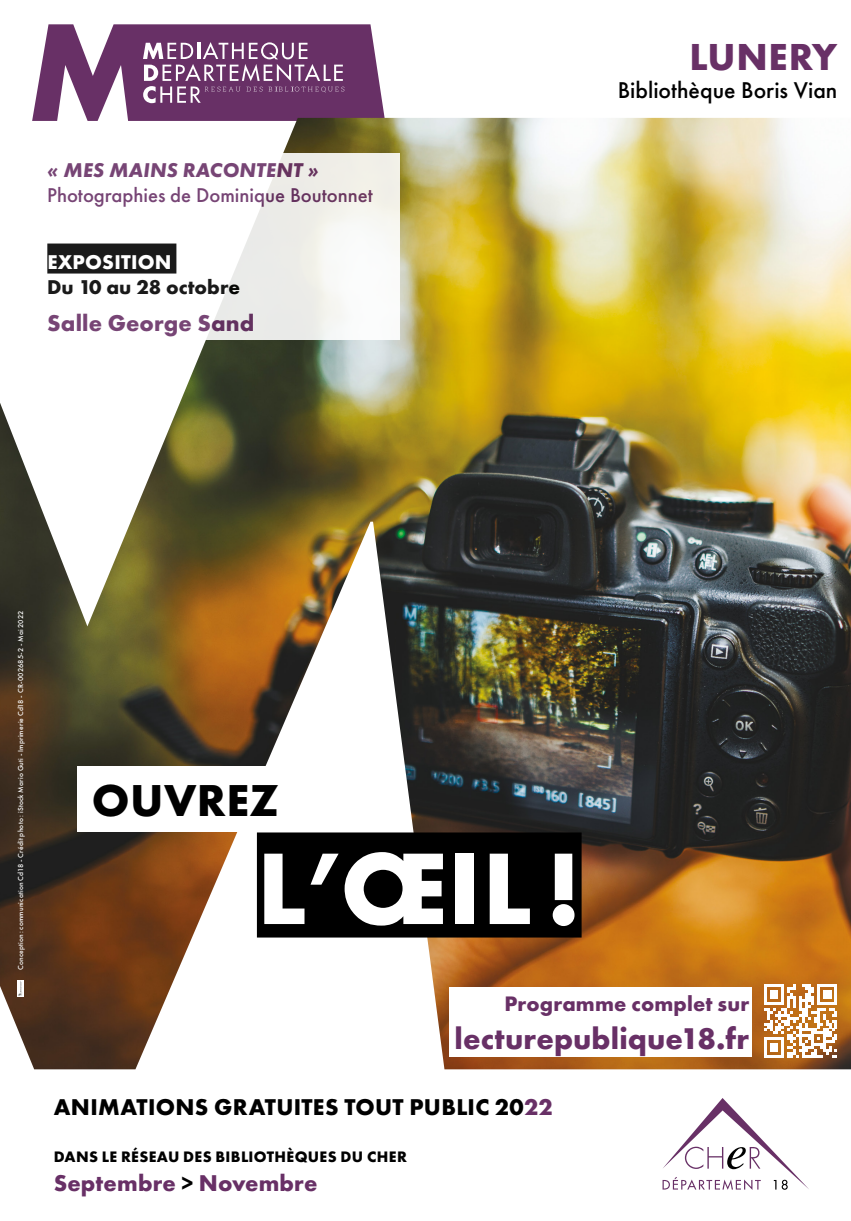
<style>
.page{position:relative;width:851px;height:1221px;background:#fff}
.page>*{position:absolute;margin:0;border:0;box-sizing:border-box;transform-origin:0 0}
.t1{font:700 105.45px "Futura PT";color:#fff}
.t2{font:700 46.35px "Futura PT";letter-spacing:.01em;color:#000}
.lieu-ville{font:700 39px "Futura PT";letter-spacing:.015em;color:#683066}
.t3{font:700 31.05px "Futura PT";letter-spacing:.005em;color:#683066}
.t4{font:700 23.7px "Futura PT";letter-spacing:.01em;color:#000}
.t5{font:700 23.7px "Futura PT";letter-spacing:.005em;color:#683066}
.bibliothèque_comcom{font:500 23.7px "Futura PT";color:#000}
.t6{font:700 21.75px "Futura PT";letter-spacing:.005em;color:#683066}
.t7{font:500 20.7px "Futura PT";color:#683066}
.t8{font:italic 700 20.7px "Futura PT";letter-spacing:.01em;color:#683066}
.t9{font:700 20.7px "Futura PT";color:#000}
.t10{font:700 20.7px "Futura PT";letter-spacing:.01em;color:#fff}
.t11{font:700 15.75px "Futura PT";letter-spacing:.02em;color:#000}
.t12{font:500 7.5px "Futura PT";letter-spacing:.025em;color:#fff}
.s1{color:#683066}
.s2{color:#000}
</style>
<div class="page">
<svg style="left:32px;top:24px;width:353px;height:94px"></svg>
<svg style="left:662px;top:1098px;width:147px;height:91px"></svg>
<img style="left:0;top:118px;width:850px;height:951px">
<div style="left:77px;top:766px;width:259px;height:65px;background:#fff"></div>
<div style="left:257px;top:832px;width:324px;height:105px;background:#000"></div>
<div style="left:449px;top:987px;width:303px;height:69px;background:#fff"></div>
<svg style="left:763px;top:984px;width:74px;height:73px"></svg>
<img style="left:17px;top:980px;width:6px;height:16px">
<div style="left:30px;top:153px;width:370px;height:186px;background:linear-gradient(to right,#fff,#f1f1ed)"></div>
<div style="left:47px;top:243px;width:129px;height:30px;background:#1a1a1a"></div>
<h3 class="t8" style="left:47px;top:158px;width:273px">« MES MAINS RACONTENT »</h3>
<h3 class="t7" style="left:47px;top:183px;width:327px">Photographies de Dominique Boutonnet</h3>
<h3 class="t10" style="left:47px;top:249px;width:126px">EXPOSITION</h3>
<h3 class="t9" style="left:47px;top:273px;width:194px">Du 10 au 28 octobre</h3>
<h3 class="t5" style="left:47px;top:307px;width:209px">Salle George Sand</h3>
<p class="lieu-ville" style="left:689px;top:31px;width:149px">LUNERY</p>
<p class="bibliothèque_comcom" style="left:617px;top:76px;width:221px">Bibliothèque Boris Vian</p>
<p class="t12" style="left:16px;top:970px;width:361px;rotate:-90deg">Conception: communication Cd18 - Crédit photo : iStock Mario Guti - Imprimerie Cd18 - CR-002685-2 - Mai 2022</p>
<p class="t2" style="left:92px;top:771px;width:188px">OUVREZ</p>
<p class="t1" style="left:257px;top:820px;width:326px">L’ŒIL !</p>
<p class="t6" style="left:504px;top:989px;width:246px">Programme complet sur</p>
<p class="t3" style="left:454px;top:1018px;width:296px">lecturepublique18.fr</p>
<p class="t4" style="left:54px;top:1091px;width:500px">ANIMATIONS GRATUITES TOUT PUBLIC 20<span class="s1">22</span></p>
<p class="t11" style="left:54px;top:1146px;width:355px">DANS LE RÉSEAU DES BIBLIOTHÈQUES DU CHER</p>
<p class="t5" style="left:54px;top:1167px;width:265px">Septembre <span class="s2">&gt;</span> Novembre</p>
</div>
